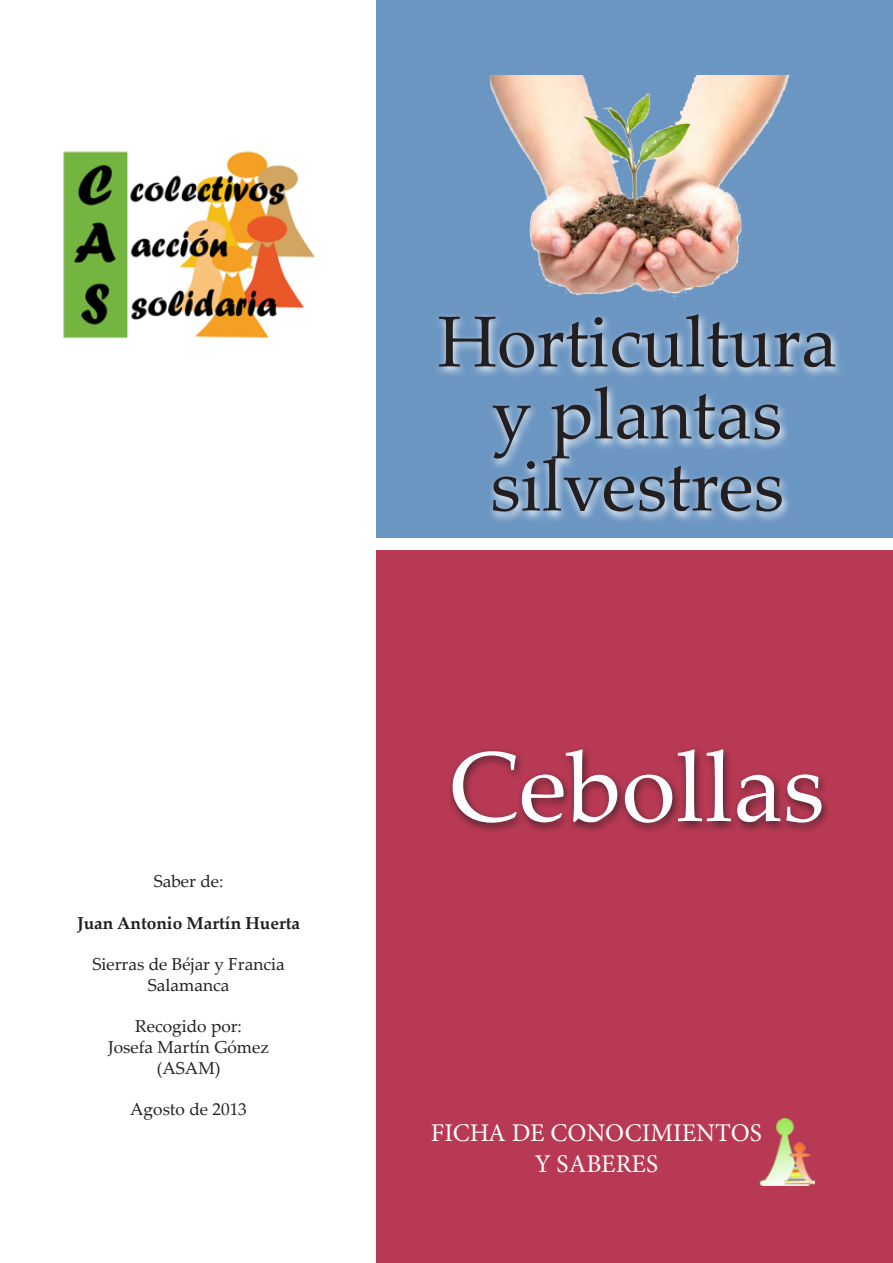
<style>
.page{position:relative;width:893px;height:1263px;background:#fff}
.page>*{position:absolute;margin:0;border:0;box-sizing:border-box;transform-origin:0 0}
.t1{font:99px "Palatino Linotype";color:#fbfdfe}
.t2{font:72px/72px "Palatino Linotype";color:#231f20;text-align:center}
.t3{font:25.5px "Minion Pro";color:#fff}
.t4{font:17.25px "Palatino Linotype";color:#231f20}
.t5{font:700 17.25px "Palatino Linotype";color:#231f20}
</style>
<div class="page">
<div style="left:376px;top:0;width:517px;height:538px;background:#6c96c2"></div>
<div style="left:376px;top:551px;width:517px;height:712px;background:#b83953"></div>
<img style="left:63px;top:151px;width:252px;height:188px">
<img style="left:759px;top:1118px;width:55px;height:67px">
<img style="left:489px;top:75px;width:301px;height:226px">
<div style="left:447px;top:746px;width:384px;height:88px;background:#231f20;opacity:.75"></div>
<svg style="left:439px;top:314px;width:401px;height:207px"></svg>
<p class="t4" style="left:154px;top:869px;width:71px">Saber de:</p>
<p class="t5" style="left:77px;top:911px;width:225px">Juan Antonio Martín Huerta</p>
<p class="t4" style="left:92px;top:952px;width:194px">Sierras de Béjar y Francia</p>
<p class="t4" style="left:148px;top:973px;width:83px">Salamanca</p>
<p class="t4" style="left:135px;top:1014px;width:108px">Recogido por:</p>
<p class="t4" style="left:108px;top:1035px;width:162px">Josefa Martín Gómez</p>
<p class="t4" style="left:157px;top:1055px;width:65px">(ASAM)</p>
<p class="t4" style="left:130px;top:1097px;width:118px">Agosto de 2013</p>
<p class="t2" style="left:437px;top:303px;width:401px">Horticultura y plantas</p>
<p class="t2" style="left:490px;top:447px;width:295px">silvestres</p>
<p class="t1" style="left:449px;top:717px;width:377px">Cebollas</p>
<p class="t3" style="left:431px;top:1116px;width:333px">FICHA DE CONOCIMIENTOS</p>
<p class="t3" style="left:535px;top:1146px;width:125px">Y SABERES</p>
</div>
